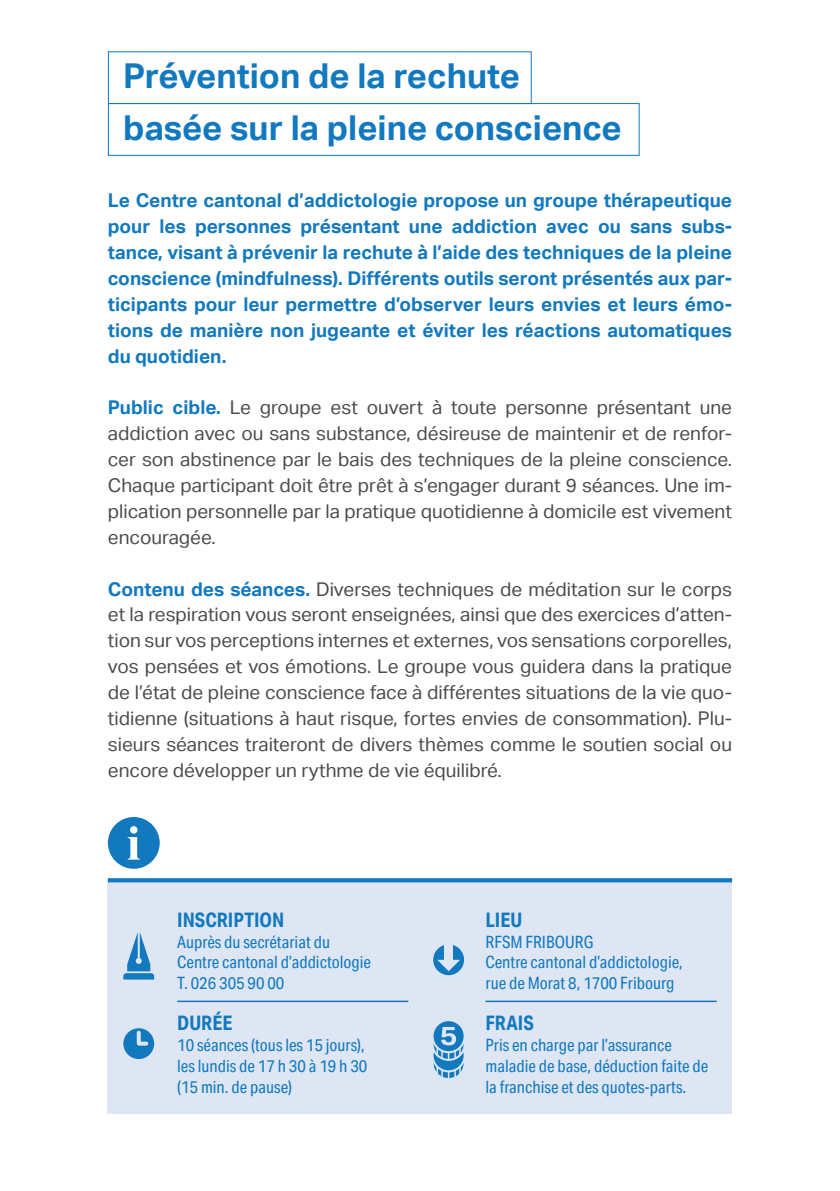
<style>
.page{position:relative;width:840px;height:1191px;background:#fff}
.page>*{position:absolute;margin:0;border:0;box-sizing:border-box;transform-origin:0 0}
.titre_2_barre_vide{font:700 34.2px "Aktiv Grotesk";color:#1279bf}
.titre_texte_infos_so{font:700 20px "Aktiv Grotesk Cd";color:#1279bf}
.texte_principal_vers{font:19px/25.8px "Aktiv Grotesk";color:#4b4c4d;text-align:justify}
.texte_principal_vers-2{font:700 19px/25.8px "Aktiv Grotesk";color:#1279bf;text-align:justify}
.texte_infos_sous_bar{font:17px/20.6px "Aktiv Grotesk Cd";color:#1279bf}
.s1{font-weight:700;color:#1279bf}
</style>
<div class="page">
<div style="left:108px;top:882px;width:623px;height:231px;background:#dee6f4"></div>
<hr style="left:177px;top:1000px;width:231px;height:2px;background:#1279bf">
<hr style="left:485px;top:1000px;width:231px;height:2px;background:#1279bf">
<div style="left:123px;top:1028px;width:31px;height:31px;background:#1279bf;border-radius:50%"></div>
<svg style="left:137px;top:1032px;width:4px;height:11px"></svg>
<svg style="left:139px;top:1041px;width:7px;height:4px"></svg>
<svg style="left:432px;top:1020px;width:32px;height:32px"></svg>
<div style="left:431px;top:1019px;width:34px;height:34px;border:2px solid #dee6f4;border-radius:50%"></div>
<svg style="left:430px;top:1027px;width:36px;height:54px;background:#7bb1da"></svg>
<svg style="left:108px;top:878px;width:623px;height:4px;background:#1c7ec1"></svg>
<div style="left:108px;top:817px;width:52px;height:51px;background:#1279bf;border-radius:50%"></div>
<svg style="left:128px;top:826px;width:12px;height:33px"></svg>
<svg style="left:123px;top:932px;width:31px;height:47px"></svg>
<div style="left:108px;top:103px;width:531px;height:53px;border:1px solid #1279bf"></div>
<div style="left:433px;top:944px;width:31px;height:31px;background:#1279bf;border-radius:50%"></div>
<svg style="left:437px;top:959px;width:23px;height:12px"></svg>
<div style="left:444px;top:940px;width:8px;height:19px;background:#dee6f4"></div>
<p class="titre_2_barre_vide" style="left:123px;top:56px;width:398px">Prévention de la rechute</p>
<p class="titre_2_barre_vide" style="left:123px;top:108px;width:499px">basée sur la pleine conscience</p>
<p class="texte_principal_vers-2" style="left:108px;top:188px;width:625px">Le Centre cantonal d’addictologie propose un groupe thérapeutique pour les personnes présentant une addiction avec ou sans subs&shy;tance, visant à prévenir la rechute à l’aide des techniques de la pleine conscience (mindfulness). Différents outils seront présentés aux par&shy;ticipants pour leur permettre d’observer leurs envies et leurs émo&shy;tions de manière non jugeante et éviter les réactions automatiques du quotidien.</p>
<p class="texte_principal_vers" style="left:108px;top:395px;width:625px"><span class="s1">Public cible.</span> Le groupe est ouvert à toute personne présentant une addiction avec ou sans substance, désireuse de maintenir et de renfor&shy;cer son abstinence par le bais des techniques de la pleine conscience.<br>Chaque participant doit être prêt à s’engager durant 9 séances. Une im&shy;plication personnelle par la pratique quotidienne à domicile est vivement encouragée.</p>
<p class="texte_principal_vers" style="left:108px;top:576px;width:625px"><span class="s1">Contenu des séances.</span> Diverses techniques de méditation sur le corps et la respiration vous seront enseignées, ainsi que des exercices d’atten&shy;tion sur vos perceptions internes et externes, vos sensations corporelles, vos pensées et vos émotions. Le groupe vous guidera dans la pratique de l’état de pleine conscience face à différentes situations de la vie quo&shy;tidienne (situations à haut risque, fortes envies de consommation). Plu&shy;sieurs séances traiteront de divers thèmes comme le soutien social ou encore développer un rythme de vie équilibré.</p>
<p class="titre_texte_infos_so" style="left:177px;top:907px;width:108px">INSCRIPTION</p>
<p class="texte_infos_sous_bar" style="left:177px;top:931px;width:154px">Auprès du secrétariat du</p>
<p class="texte_infos_sous_bar" style="left:177px;top:952px;width:195px">Centre cantonal d’addictologie</p>
<p class="texte_infos_sous_bar" style="left:177px;top:972px;width:109px">T. 026 305 90 00</p>
<p class="titre_texte_infos_so" style="left:177px;top:1011px;width:57px">DURÉE</p>
<p class="texte_infos_sous_bar" style="left:177px;top:1034px;width:189px">10 séances (tous les 15 jours),</p>
<p class="texte_infos_sous_bar" style="left:177px;top:1055px;width:191px">les lundis de 17 h 30 à 19 h 30</p>
<p class="texte_infos_sous_bar" style="left:177px;top:1076px;width:116px">(15 min. de pause)</p>
<p class="titre_texte_infos_so" style="left:485px;top:907px;width:38px">LIEU</p>
<p class="texte_infos_sous_bar" style="left:485px;top:931px;width:109px">RFSM FRIBOURG</p>
<p class="texte_infos_sous_bar" style="left:485px;top:952px;width:199px">Centre cantonal d’addictologie,</p>
<p class="texte_infos_sous_bar" style="left:485px;top:972px;width:190px">rue de Morat 8, 1700 Fribourg</p>
<p class="titre_texte_infos_so" style="left:485px;top:1011px;width:50px">FRAIS</p>
<p class="texte_infos_sous_bar" style="left:485px;top:1034px;width:224px">Pris en charge par l’assurance maladie de base, déduction faite de la franchise et des quotes-parts.</p>
</div>
